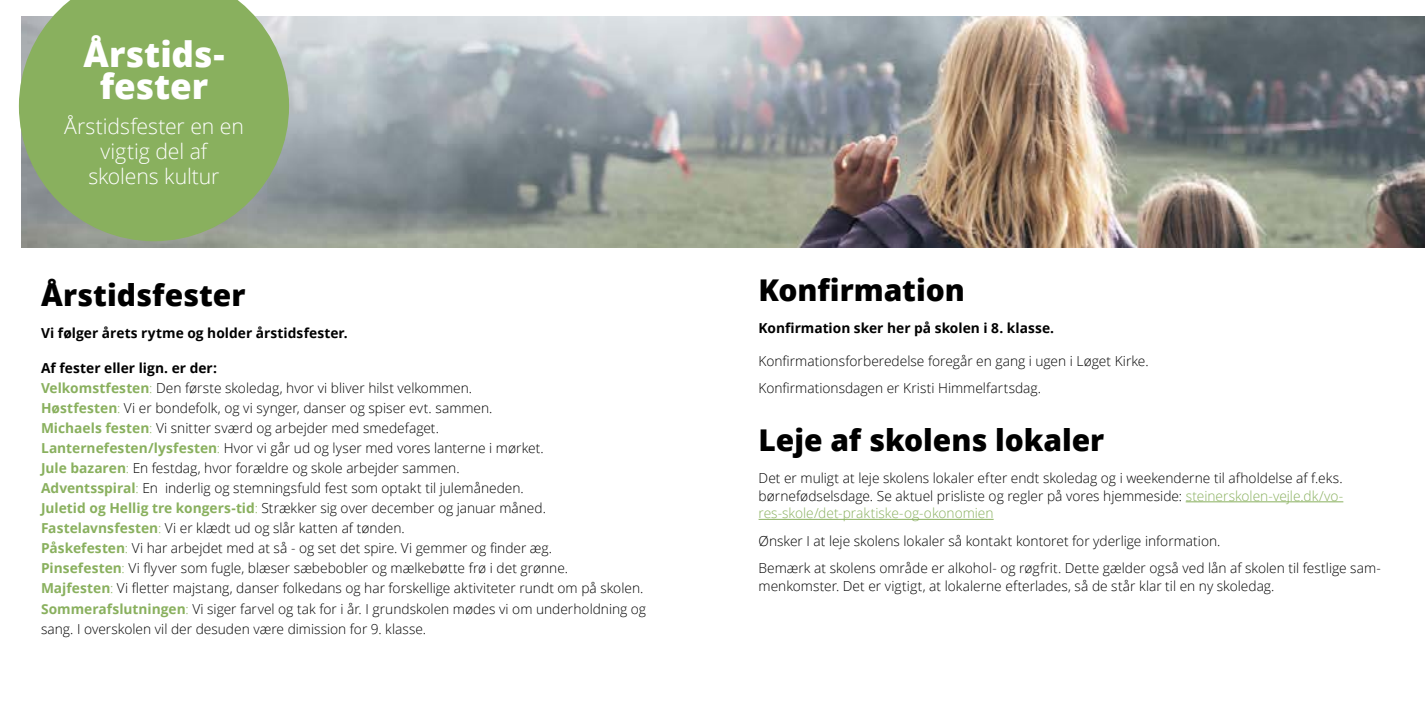
<style>
.page{position:relative;width:1425px;height:713px;background:#fff}
.page>*{position:absolute;margin:0;border:0;box-sizing:border-box;transform-origin:0 0}
.t1{font:800 35px/32.5px "Open Sans";color:#fff;text-align:center}
.t2{font:800 30px "Open Sans";color:#000}
.t3{font:300 21.25px/25px "Open Sans";letter-spacing:-.005em;color:#fff;text-align:center}
.t4{font:300 13.75px/20px "Open Sans";color:#000}
.t5{font:700 13.75px "Open Sans";letter-spacing:.005em;color:#000}
.s1{font-weight:700}
.s2{font-weight:700;color:#89b05e}
.s3{color:#89b05e}
</style>
<div class="page">
<hr style="left:1186px;top:501px;width:157px;height:1px;background:#89b05e">
<hr style="left:759px;top:519px;width:235px;height:1px;background:#89b05e">
<img style="left:21px;top:16px;width:1404px;height:231px">
<svg style="left:19px;top:0;width:270px;height:241px;fill:#89b05e"></svg>
<h1 class="t1" style="left:83px;top:36px;width:143px">Årstids&shy;fester</h1>
<h3 class="t3" style="left:64px;top:114px;width:181px">Årstidsfester en en vigtig del af skolens kultur</h3>
<h2 class="t2" style="left:41px;top:272px;width:206px">Årstidsfester</h2>
<p class="t5" style="left:41px;top:323px;width:308px">Vi følger årets rytme og holder årstidsfester.</p>
<p class="t4" style="left:41px;top:358px;width:607px"><span class="s1">Af fester eller lign. er der:<br></span><span class="s2">Velkomstfesten</span><span class="s3">:</span> Den første skoledag, hvor vi bliver hilst velkommen.<br><span class="s2">Høstfesten</span><span class="s3">:</span> Vi er bondefolk, og vi synger, danser og spiser evt. sammen.<br><span class="s2">Michaels festen</span><span class="s3">:</span> Vi snitter sværd og arbejder med smedefaget.<br><span class="s2">Lanternefesten/lysfesten</span><span class="s3">:</span> Hvor vi går ud og lyser med vores lanterne i mørket.<br><span class="s2">Jule bazaren</span><span class="s3">:</span> En festdag, hvor forældre og skole arbejder sammen.<br><span class="s2">Adventsspiral</span><span class="s3">:</span> En inderlig og stemningsfuld fest som optakt til julemåneden.<br><span class="s2">Juletid og Hellig tre kongers-tid</span><span class="s3">:</span> Strækker sig over december og januar måned.<br><span class="s2">Fastelavnsfesten</span><span class="s3">:</span> Vi er klædt ud og slår katten af tønden.<br><span class="s2">Påskefesten</span><span class="s3">:</span> Vi har arbejdet med at så - og set det spire. Vi gemmer og finder æg.<br><span class="s2">Pinsefesten</span><span class="s3">:</span> Vi flyver som fugle, blæser sæbebobler og mælkebøtte frø i det grønne.<br><span class="s2">Majfesten</span><span class="s3">:</span> Vi fletter majstang, danser folkedans og har forskellige aktiviteter rundt om på skolen.<br><span class="s2">Sommerafslutningen</span><span class="s3">:</span> Vi siger farvel og tak for i år. I grundskolen mødes vi om underholdning og sang. I overskolen vil der desuden være dimission for 9. klasse.</p>
<h2 class="t2" style="left:759px;top:267px;width:208px">Konfirmation</h2>
<p class="t5" style="left:759px;top:318px;width:297px">Konfirmation sker her på skolen i 8. klasse.</p>
<p class="t4" style="left:759px;top:346px;width:392px;line-height:27.5px">Konfirmationsforberedelse foregår en gang i ugen i Løget Kirke.<br>Konfirmationsdagen er Kristi Himmelfartsdag.</p>
<h2 class="t2" style="left:759px;top:417px;width:347px">Leje af skolens lokaler</h2>
<p class="t4" style="left:759px;top:469px;width:586px;line-height:17.5px;text-align:justify">Det er muligt at leje skolens lokaler efter endt skoledag og i weekenderne til afholdelse af f.eks. børnefødselsdage. Se aktuel prisliste og regler på vores hjemmeside: <span class="s3">steinerskolen-vejle.dk/vo&shy;res-skole/det-praktiske-og-okonomien</span></p>
<p class="t4" style="left:759px;top:526px;width:624px;line-height:27.5px">Ønsker I at leje skolens lokaler så kontakt kontoret for yderlige information.<br>Bemærk at skolens område er alkohol- og røgfrit. Dette gælder også ved lån af skolen til festlige sam-</p>
<p class="t4" style="left:759px;top:575px;width:517px">menkomster. Det er vigtigt, at lokalerne efterlades, så de står klar til en ny skoledag.</p>
</div>
